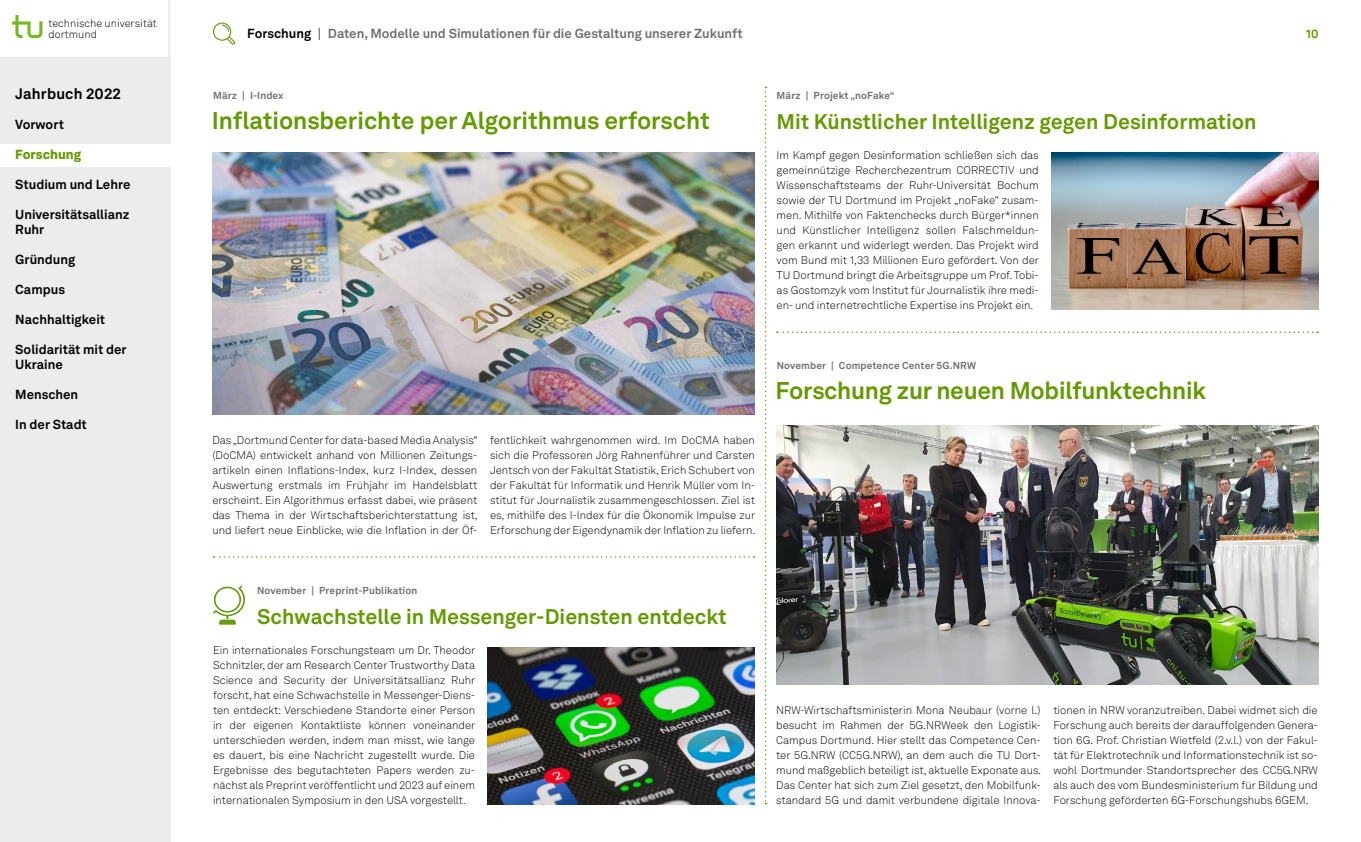
<style>
.page{position:relative;width:1361px;height:842px;background:#fff}
.page>*{position:absolute;margin:0;border:0;box-sizing:border-box;transform-origin:0 0}
.H3_Headline_24_30_WEB_Grün{font:700 24px "Akkurat LL";letter-spacing:-.005em;color:#639a00}
.H4_Headline_21_26_WEB_Grün{font:700 21px "Akkurat LL";color:#639a00}
.t1{font:700 15px "Akkurat LL";letter-spacing:.01em;color:#000}
.t2{font:700 13px/15px "Akkurat LL";color:#000}
.Z_Kapitel{font:700 13px "Akkurat LL";color:#6f7070}
.t3{font:900 13px "Akkurat LL";color:#639a00}
.t4{font:700 12px "Akkurat LL";color:#639a00}
.P_Fließtext_11_15{font:300 11px/15px "Akkurat LL";color:#000;text-align:justify}
.t5{font:300 10.7px/11.2px "Akkurat";color:#000}
.Z_Schlagwort{font:700 10px "Akkurat LL";letter-spacing:.01em;color:#6f7070}
.s1{color:#000}
</style>
<div class="page">
<div style="left:0;top:57px;width:170px;height:785px;background:#ececec"></div>
<svg style="left:12px;top:0;width:158px;height:57px"></svg>
<div style="left:0;top:144px;width:171px;height:22px;background:#fff"></div>
<svg style="left:213px;top:23px;width:22px;height:22px"></svg>
<img style="left:776px;top:425px;width:543px;height:260px">
<img style="left:213px;top:153px;width:542px;height:261px">
<img style="left:488px;top:648px;width:267px;height:156px">
<img style="left:1051px;top:153px;width:267px;height:156px">
<svg style="left:213px;top:586px;width:33px;height:38px"></svg>
<svg style="left:765px;top:87px;width:1px;height:717px"></svg>
<svg style="left:213px;top:556px;width:541px;height:2px"></svg>
<svg style="left:777px;top:331px;width:541px;height:2px"></svg>
<p class="t5" style="left:49px;top:18px;width:110px">technische universität dortmund</p>
<h3 class="t1" style="left:15px;top:82px;width:107px">Jahrbuch 2022</h3>
<p class="t2" style="left:15px;top:116px;width:50px">Vorwort</p>
<p class="t3" style="left:15px;top:144px;width:67px">Forschung</p>
<p class="t2" style="left:15px;top:176px;width:117px">Studium und Lehre</p>
<p class="t2" style="left:15px;top:206px;width:116px">Universitätsallianz<br>Ruhr</p>
<p class="t2" style="left:15px;top:251px;width:62px">Gründung</p>
<p class="t2" style="left:15px;top:281px;width:51px">Campus</p>
<p class="t2" style="left:15px;top:311px;width:91px">Nachhaltigkeit</p>
<p class="t2" style="left:15px;top:341px;width:113px">Solidarität mit der<br>Ukraine</p>
<p class="t2" style="left:15px;top:386px;width:64px">Menschen</p>
<p class="t2" style="left:15px;top:416px;width:73px">In der Stadt</p>
<p class="Z_Kapitel" style="left:247px;top:24px;width:497px"><span class="s1">Forschung</span> | Daten, Modelle und Simulationen für die Gestaltung unserer Zukunft</p>
<p class="t4" style="left:1306px;top:25px;width:14px">10</p>
<p class="Z_Schlagwort" style="left:213px;top:88px;width:72px">März | I-Index</p>
<h3 class="H3_Headline_24_30_WEB_Grün" style="left:212px;top:102px;width:499px">Inflationsberichte per Algorithmus erforscht</h3>
<p class="P_Fließtext_11_15" style="left:212px;top:433px;width:267px">Das „Dortmund Center for data-based Media Analysis“ (DoCMA) entwickelt anhand von Millionen Zeitungs&shy;artikeln einen Inflations-Index, kurz I-Index, dessen Auswertung erstmals im Frühjahr im Handelsblatt erscheint. Ein Algorithmus erfasst dabei, wie präsent das Thema in der Wirtschaftsberichterstattung ist, und liefert neue Einblicke, wie die Inflation in der Öf-</p>
<p class="P_Fließtext_11_15" style="left:490px;top:433px;width:267px">fentlichkeit wahrgenommen wird. Im DoCMA haben sich die Professoren Jörg Rahnenführer und Carsten Jentsch von der Fakultät Statistik, Erich Schubert von der Fakultät für Informatik und Henrik Müller vom In&shy;stitut für Journalistik zusammengeschlossen. Ziel ist es, mithilfe des I-Index für die Ökonomik Impulse zur Erforschung der Eigendynamik der Inflation zu liefern.</p>
<p class="Z_Schlagwort" style="left:257px;top:583px;width:162px">November | Preprint-Publikation</p>
<h4 class="H4_Headline_21_26_WEB_Grün" style="left:257px;top:601px;width:471px">Schwachstelle in Messenger-Diensten entdeckt</h4>
<p class="P_Fließtext_11_15" style="left:213px;top:643px;width:264px">Ein internationales Forschungsteam um Dr. Theodor Schnitzler, der am Research Center Trustworthy Data Science and Security der Universitätsallianz Ruhr forscht, hat eine Schwachstelle in Messenger-Diens&shy;ten entdeckt: Verschiedene Standorte einer Person in der eigenen Kontaktliste können voneinander unterschieden werden, indem man misst, wie lange es dauert, bis eine Nachricht zugestellt wurde. Die Ergebnisse des begutachteten Papers werden zu&shy;nächst als Preprint veröffentlicht und 2023 auf einem internationalen Symposium in den USA vorgestellt.</p>
<p class="Z_Schlagwort" style="left:776px;top:88px;width:119px">März | Projekt „noFake“</p>
<h4 class="H4_Headline_21_26_WEB_Grün" style="left:776px;top:106px;width:481px">Mit Künstlicher Intelligenz gegen Desinformation</h4>
<p class="P_Fließtext_11_15" style="left:776px;top:148px;width:264px">Im Kampf gegen Desinformation schließen sich das gemeinnützige Recherchezentrum CORRECTIV und Wissenschaftsteams der Ruhr-Universität Bochum sowie der TU Dortmund im Projekt „noFake“ zusam&shy;men. Mithilfe von Faktenchecks durch Bürger*innen und Künstlicher Intelligenz sollen Falschmeldun&shy;gen erkannt und widerlegt werden. Das Projekt wird vom Bund mit 1,33 Millionen Euro gefördert. Von der TU Dortmund bringt die Arbeitsgruppe um Prof. Tobi&shy;as Gostomzyk vom Institut für Journalistik ihre medi&shy;en- und internetrechtliche Expertise ins Projekt ein.</p>
<p class="Z_Schlagwort" style="left:777px;top:358px;width:200px">November | Competence Center 5G.NRW</p>
<h3 class="H3_Headline_24_30_WEB_Grün" style="left:775px;top:372px;width:432px">Forschung zur neuen Mobilfunktechnik</h3>
<p class="P_Fließtext_11_15" style="left:776px;top:703px;width:266px">NRW-Wirtschaftsministerin Mona Neubaur (vorne l.) besucht im Rahmen der 5G.NRWeek den Logistik-Campus Dortmund. Hier stellt das Competence Cen&shy;ter 5G.NRW (CC5G.NRW), an dem auch die TU Dort&shy;mund maßgeblich beteiligt ist, aktuelle Exponate aus.<br>Das Center hat sich zum Ziel gesetzt, den Mobilfunk&shy;standard 5G und damit verbundene digitale Innova-</p>
<p class="P_Fließtext_11_15" style="left:1053px;top:703px;width:266px">tionen in NRW voranzutreiben. Dabei widmet sich die Forschung auch bereits der darauffolgenden Genera&shy;tion 6G. Prof. Christian Wietfeld (2.v.l.) von der Fakul&shy;tät für Elektrotechnik und Informationstechnik ist so&shy;wohl Dortmunder Standortsprecher des CC5G.NRW als auch des vom Bundesministerium für Bildung und Forschung geförderten 6G-Forschungshubs 6GEM.</p>
</div>
